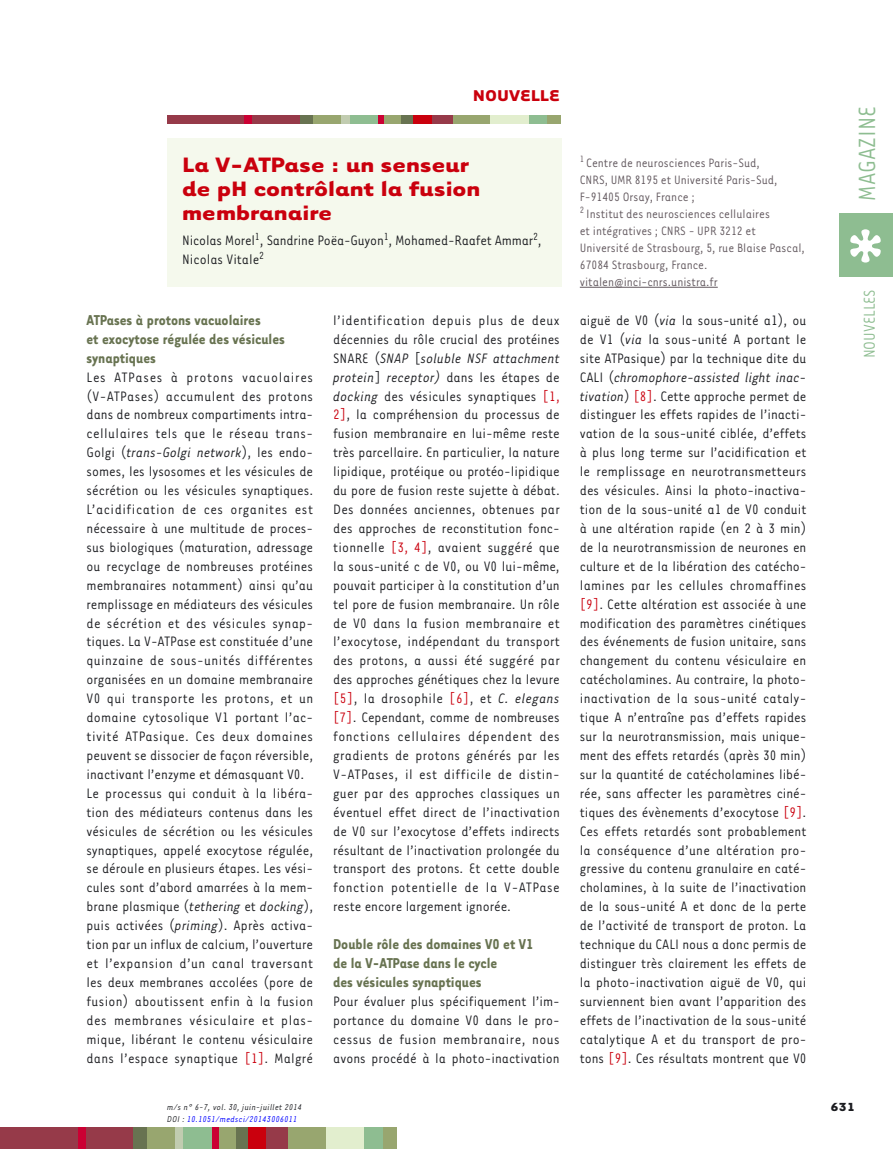
<style>
.page{position:relative;width:893px;height:1149px;background:#fff}
.page>*{position:absolute;margin:0;border:0;box-sizing:border-box;transform-origin:0 0}
.t1{font:27px "Tarzana Narrow";color:#8ebd91}
.t2{font:700 24px/24px "Tarzana Wide";color:#ca000d}
.t3{font:18px "Tarzana Narrow";color:#8ebd91}
.t4{font:700 18px "Tarzana Wide";color:#ca000d}
.t5{font:700 16.5px/18.9px "Tarzana Narrow";color:#687351}
.t6{font:15.75px/18.9px "Tarzana Narrow";color:#1b1c20;text-align:justify}
.t7{font:13.95px/17px "Tarzana Narrow";color:#61575d}
.t8{font:700 13.5px "Tarzana Wide";color:#1b1c20}
.t9{font:italic 9.75px "Tarzana Narrow";letter-spacing:.025em;color:#1b1c20}
.t10{font:italic 9.75px "Tarzana Narrow";letter-spacing:.025em;color:#00f}
.s1{font-style:italic}
.s2{color:#ca000e}
.s3{color:#1b1c20}
</style>
<div class="page">
<div style="left:0;top:1127px;width:134px;height:21px;background:#963a49"></div>
<div style="left:235px;top:1127px;width:13px;height:21px;background:#687351"></div>
<div style="left:78px;top:1127px;width:7px;height:21px;background:#cb0033"></div>
<div style="left:133px;top:1127px;width:22px;height:21px;background:#687351"></div>
<div style="left:147px;top:1127px;width:29px;height:21px;background:#98a66f"></div>
<div style="left:175px;top:1127px;width:8px;height:21px;background:#c1ccb0"></div>
<div style="left:183px;top:1127px;width:30px;height:21px;background:#8ebd91"></div>
<div style="left:217px;top:1127px;width:19px;height:21px;background:#98a66f"></div>
<div style="left:213px;top:1127px;width:6px;height:21px;background:#cb0033"></div>
<div style="left:248px;top:1127px;width:27px;height:21px;background:#ca000d"></div>
<div style="left:287px;top:1127px;width:39px;height:21px;background:#98a66f"></div>
<div style="left:267px;top:1127px;width:21px;height:21px;background:#963a49"></div>
<div style="left:326px;top:1127px;width:38px;height:21px;background:#e2eece"></div>
<div style="left:364px;top:1127px;width:20px;height:21px;background:#8ebd91"></div>
<div style="left:383px;top:1127px;width:14px;height:21px;background:#98a66f"></div>
<div style="left:840px;top:213px;width:53px;height:63px;background:#8ebd91"></div>
<svg style="left:850px;top:229px;width:31px;height:33px"></svg>
<div style="left:167px;top:115px;width:133px;height:8px;background:#963a49"></div>
<div style="left:300px;top:115px;width:26px;height:8px;background:#687351"></div>
<div style="left:400px;top:115px;width:13px;height:8px;background:#687351"></div>
<div style="left:313px;top:115px;width:29px;height:8px;background:#98a66f"></div>
<div style="left:349px;top:115px;width:29px;height:8px;background:#8ebd91"></div>
<div style="left:528px;top:115px;width:21px;height:8px;background:#8ebd91"></div>
<div style="left:383px;top:115px;width:18px;height:8px;background:#98a66f"></div>
<div style="left:548px;top:115px;width:13px;height:8px;background:#98a66f"></div>
<div style="left:452px;top:115px;width:39px;height:8px;background:#98a66f"></div>
<div style="left:491px;top:115px;width:38px;height:8px;background:#e2eece"></div>
<div style="left:341px;top:115px;width:8px;height:8px;background:#c1ccb0"></div>
<div style="left:245px;top:115px;width:7px;height:8px;background:#cb0033"></div>
<div style="left:378px;top:115px;width:6px;height:8px;background:#cb0033"></div>
<div style="left:413px;top:115px;width:27px;height:8px;background:#ca000d"></div>
<div style="left:432px;top:115px;width:21px;height:8px;background:#963a49"></div>
<div style="left:167px;top:138px;width:394px;height:149px;background:#f5f9ed"></div>
<hr style="left:580px;top:287px;width:138px;height:1px;background:#61575d">
<p class="t4" style="left:473px;top:88px;width:89px">NOUVELLE</p>
<h2 class="t2" style="left:182px;top:155px;width:300px">La V-ATPase : un senseur de pH contrôlant la fusion membranaire</h2>
<p class="t6" style="left:182px;top:232px;width:361px">Nicolas Morel<sup>1</sup>, Sandrine Poëa-Guyon<sup>1</sup>, Mohamed-Raafet Ammar<sup>2</sup>,<br>Nicolas Vitale<sup>2</sup></p>
<p class="t5" style="left:87px;top:311px;width:200px">ATPases à protons vacuolaires<br>et exocytose régulée des vésicules synaptiques</p>
<p class="t6" style="left:87px;top:368px;width:228px;text-align:left">Les ATPases à protons vacuolaires (V-ATPases) accumulent des protons dans de nombreux compartiments intra&shy;cellulaires tels que le réseau trans-Golgi (<span class="s1">trans-Golgi network</span>), les endo&shy;somes, les lysosomes et les vésicules de sécrétion ou les vésicules synaptiques.<br>L’acidification de ces organites est nécessaire à une multitude de proces&shy;sus biologiques (maturation, adressage ou recyclage de nombreuses protéines membranaires notamment) ainsi qu’au remplissage en médiateurs des vésicules de sécrétion et des vésicules synap&shy;tiques. La V-ATPase est constituée d’une quinzaine de sous-unités différentes organisées en un domaine membranaire V0 qui transporte les protons, et un domaine cytosolique V1 portant l’ac&shy;tivité ATPasique. Ces deux domaines peuvent se dissocier de façon réversible, inactivant l’enzyme et démasquant V0.<br>Le processus qui conduit à la libéra&shy;tion des médiateurs contenus dans les vésicules de sécrétion ou les vésicules synaptiques, appelé exocytose régulée, se déroule en plusieurs étapes. Les vési&shy;cules sont d’abord amarrées à la mem&shy;brane plasmique (<span class="s1">tethering</span> et <span class="s1">docking</span>), puis activées (<span class="s1">priming</span>). Après activa&shy;tion par un influx de calcium, l’ouverture et l’expansion d’un canal traversant les deux membranes accolées (pore de fusion) aboutissent enfin à la fusion des membranes vésiculaire et plas&shy;mique, libérant le contenu vésiculaire dans l’espace synaptique <span class="s2">[1]</span>. Malgré</p>
<p class="t6" style="left:333px;top:311px;width:228px">l’identification depuis plus de deux décennies du rôle crucial des protéines SNARE (<span class="s1">SNAP</span> [<span class="s1">soluble NSF attachment protein</span>] <span class="s1">receptor)</span> dans les étapes de <span class="s1">docking</span> des vésicules synaptiques <span class="s2">[1, 2]</span>, la compréhension du processus de fusion membranaire en lui-même reste très parcellaire. En particulier, la nature lipidique, protéique ou protéo-lipidique du pore de fusion reste sujette à débat.<br>Des données anciennes, obtenues par des approches de reconstitution fonc&shy;tionnelle <span class="s2">[3, 4]</span>, avaient suggéré que la sous-unité c de V0, ou V0 lui-même, pouvait participer à la constitution d’un tel pore de fusion membranaire. Un rôle de V0 dans la fusion membranaire et l’exocytose, indépendant du transport des protons, a aussi été suggéré par des approches génétiques chez la levure <span class="s2">[5]</span>, la drosophile <span class="s2">[6]</span>, et <span class="s1">C. elegans </span><span class="s2">[7]</span>. Cependant, comme de nombreuses fonctions cellulaires dépendent des gradients de protons générés par les V-ATPases, il est difficile de distin&shy;guer par des approches classiques un éventuel effet direct de l’inactivation de V0 sur l’exocytose d’effets indirects résultant de l’inactivation prolongée du transport des protons. Et cette double fonction potentielle de la V-ATPase reste encore largement ignorée.</p>
<p class="t5" style="left:333px;top:935px;width:202px">Double rôle des domaines V0 et V1 de la V-ATPase dans le cycle<br>des vésicules synaptiques</p>
<p class="t6" style="left:333px;top:992px;width:228px">Pour évaluer plus spécifiquement l’im&shy;portance du domaine V0 dans le pro&shy;cessus de fusion membranaire, nous avons procédé à la photo-inactivation</p>
<p class="t7" style="left:580px;top:155px;width:227px"><sup>1</sup> Centre de neurosciences Paris-Sud,<br>CNRS, UMR 8195 et Université Paris-Sud, F-91405 Orsay, France ;<br><sup>2</sup> Institut des neurosciences cellulaires<br>et intégratives ; CNRS - UPR 3212 et Université de Strasbourg, 5, rue Blaise Pascal, 67084 Strasbourg, France. vitalen@inci-cnrs.unistra.fr</p>
<p class="t6" style="left:580px;top:311px;width:228px">aiguë de V0 (<span class="s1">via</span> la sous-unité a1), ou de V1 (<span class="s1">via</span> la sous-unité A portant le site ATPasique) par la technique dite du CALI (<span class="s1">chromophore-assisted light inac&shy;tivation</span>) <span class="s2">[8]</span>. Cette approche permet de distinguer les effets rapides de l’inacti&shy;vation de la sous-unité ciblée, d’effets à plus long terme sur l’acidification et le remplissage en neurotransmetteurs des vésicules. Ainsi la photo-inactiva&shy;tion de la sous-unité a1 de V0 conduit à une altération rapide (en 2 à 3 min) de la neurotransmission de neurones en culture et de la libération des catécho&shy;lamines par les cellules chromaffines <span class="s2">[9]</span>. Cette altération est associée à une modification des paramètres cinétiques des événements de fusion unitaire, sans changement du contenu vésiculaire en catécholamines. Au contraire, la photo&shy;inactivation de la sous-unité cataly&shy;tique A n’entraîne pas d’effets rapides sur la neurotransmission, mais unique&shy;ment des effets retardés (après 30 min) sur la quantité de catécholamines libé&shy;rée, sans affecter les paramètres ciné&shy;tiques des évènements d’exocytose <span class="s2">[9]</span>.<br>Ces effets retardés sont probablement la conséquence d’une altération pro&shy;gressive du contenu granulaire en caté&shy;cholamines, à la suite de l’inactivation de la sous-unité A et donc de la perte de l’activité de transport de proton. La technique du CALI nous a donc permis de distinguer très clairement les effets de la photo-inactivation aiguë de V0, qui surviennent bien avant l’apparition des effets de l’inactivation de la sous-unité catalytique A et du transport de pro&shy;tons <span class="s2">[9]</span>. Ces résultats montrent que V0</p>
<h1 class="t1" style="left:856px;top:200px;width:96px;rotate:-90deg">MAGAZINE</h1>
<p class="t3" style="left:862px;top:358px;width:70px;rotate:-90deg">NOUVELLES</p>
<p class="t9" style="left:167px;top:1102px;width:136px">m/s n° 6-7, vol. 30, juin-juillet 2014</p>
<p class="t8" style="left:830px;top:1100px;width:26px">631</p>
<p class="t10" style="left:167px;top:1114px;width:131px"><span class="s3">DOI :</span> 10.1051/medsci/20143006011</p>
</div>
